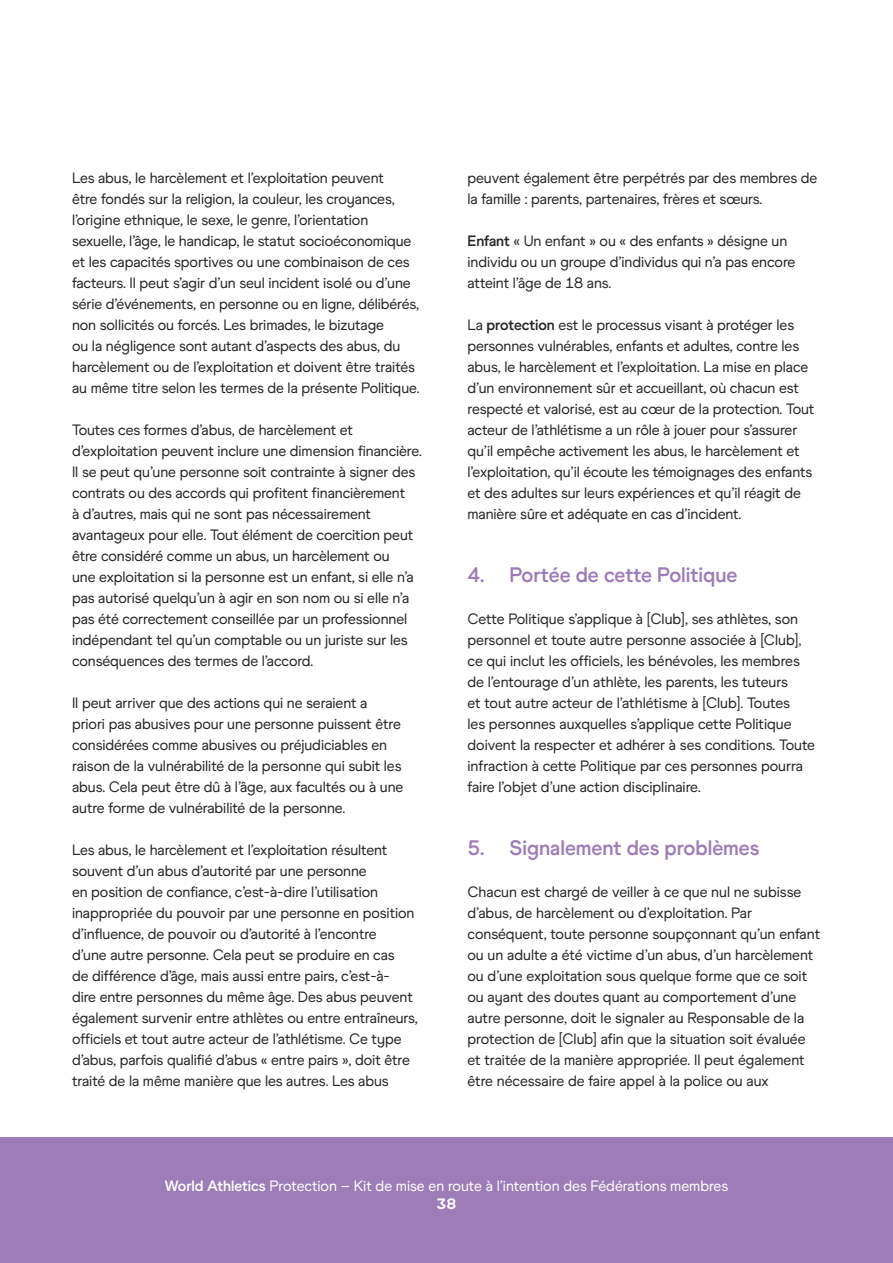
<style>
.page{position:relative;width:893px;height:1263px;background:#fff}
.page>*{position:absolute;margin:0;border:0;box-sizing:border-box;transform-origin:0 0}
.t1{font:700 21px "World Athletics";color:#9d7cb7}
.Body_Text_A_10_14{font:15px/21px "World Athletics";letter-spacing:-.005em;color:#262625}
.t2{font:15px "World Athletics";color:#fff}
.t3{font:15px "World Athletics Headline";color:#fff}
.s1{font-weight:700}
</style>
<div class="page">
<div style="left:0;top:1137px;width:893px;height:126px;background:#9d7cb7"></div>
<p class="Body_Text_A_10_14" style="left:72px;top:167px;width:349px">Les abus, le harcèlement et l’exploitation peuvent<br>être fondés sur la religion, la couleur, les croyances, l’origine ethnique, le sexe, le genre, l’orientation sexuelle, l’âge, le handicap, le statut socioéconomique et les capacités sportives ou une combinaison de ces facteurs. Il peut s’agir d’un seul incident isolé ou d’une série d’événements, en personne ou en ligne, délibérés, non sollicités ou forcés. Les brimades, le bizutage<br>ou la négligence sont autant d’aspects des abus, du harcèlement ou de l’exploitation et doivent être traités au même titre selon les termes de la présente Politique.</p>
<p class="Body_Text_A_10_14" style="left:72px;top:419px;width:351px">Toutes ces formes d’abus, de harcèlement et d’exploitation peuvent inclure une dimension financière.<br>Il se peut qu’une personne soit contrainte à signer des contrats ou des accords qui profitent financièrement<br>à d’autres, mais qui ne sont pas nécessairement avantageux pour elle. Tout élément de coercition peut être considéré comme un abus, un harcèlement ou<br>une exploitation si la personne est un enfant, si elle n’a pas autorisé quelqu’un à agir en son nom ou si elle n’a pas été correctement conseillée par un professionnel indépendant tel qu’un comptable ou un juriste sur les conséquences des termes de l’accord.</p>
<p class="Body_Text_A_10_14" style="left:72px;top:692px;width:333px">Il peut arriver que des actions qui ne seraient a priori pas abusives pour une personne puissent être considérées comme abusives ou préjudiciables en raison de la vulnérabilité de la personne qui subit les abus. Cela peut être dû à l’âge, aux facultés ou à une autre forme de vulnérabilité de la personne.</p>
<p class="Body_Text_A_10_14" style="left:72px;top:839px;width:347px">Les abus, le harcèlement et l’exploitation résultent souvent d’un abus d’autorité par une personne<br>en position de confiance, c’est-à-dire l’utilisation inappropriée du pouvoir par une personne en position d’influence, de pouvoir ou d’autorité à l’encontre<br>d’une autre personne. Cela peut se produire en cas<br>de différence d’âge, mais aussi entre pairs, c’est-à-<br>dire entre personnes du même âge. Des abus peuvent également survenir entre athlètes ou entre entraîneurs, officiels et tout autre acteur de l’athlétisme. Ce type d’abus, parfois qualifié d’abus « entre pairs », doit être traité de la même manière que les autres. Les abus</p>
<p class="Body_Text_A_10_14" style="left:467px;top:167px;width:351px">peuvent également être perpétrés par des membres de la famille : parents, partenaires, frères et sœurs.</p>
<p class="Body_Text_A_10_14" style="left:467px;top:230px;width:329px"><span class="s1">Enfant</span> « Un enfant » ou « des enfants » désigne un individu ou un groupe d’individus qui n’a pas encore atteint l’âge de 18 ans.</p>
<p class="Body_Text_A_10_14" style="left:467px;top:314px;width:348px">La <span class="s1">protection</span> est le processus visant à protéger les personnes vulnérables, enfants et adultes, contre les abus, le harcèlement et l’exploitation. La mise en place d’un environnement sûr et accueillant, où chacun est respecté et valorisé, est au cœur de la protection. Tout acteur de l’athlétisme a un rôle à jouer pour s’assurer qu’il empêche activement les abus, le harcèlement et l’exploitation, qu’il écoute les témoignages des enfants et des adultes sur leurs expériences et qu’il réagit de manière sûre et adéquate en cas d’incident.</p>
<p class="t1" style="left:467px;top:562px;width:272px">4. Portée de cette Politique</p>
<p class="Body_Text_A_10_14" style="left:467px;top:608px;width:349px">Cette Politique s’applique à [Club], ses athlètes, son personnel et toute autre personne associée à [Club], ce qui inclut les officiels, les bénévoles, les membres de l’entourage d’un athlète, les parents, les tuteurs<br>et tout autre acteur de l’athlétisme à [Club]. Toutes<br>les personnes auxquelles s’applique cette Politique doivent la respecter et adhérer à ses conditions. Toute infraction à cette Politique par ces personnes pourra faire l’objet d’une action disciplinaire.</p>
<p class="t1" style="left:467px;top:835px;width:293px">5. Signalement des problèmes</p>
<p class="Body_Text_A_10_14" style="left:467px;top:881px;width:354px">Chacun est chargé de veiller à ce que nul ne subisse d’abus, de harcèlement ou d’exploitation. Par conséquent, toute personne soupçonnant qu’un enfant ou un adulte a été victime d’un abus, d’un harcèlement ou d’une exploitation sous quelque forme que ce soit ou ayant des doutes quant au comportement d’une autre personne, doit le signaler au Responsable de la protection de [Club] afin que la situation soit évaluée et traitée de la manière appropriée. Il peut également être nécessaire de faire appel à la police ou aux</p>
<p class="t2" style="left:165px;top:1177px;width:565px"><span class="s1">World Athletics</span> Protection – Kit de mise en route à l’intention des Fédérations membres</p>
<p class="t3" style="left:436px;top:1194px;width:21px">38</p>
</div>
